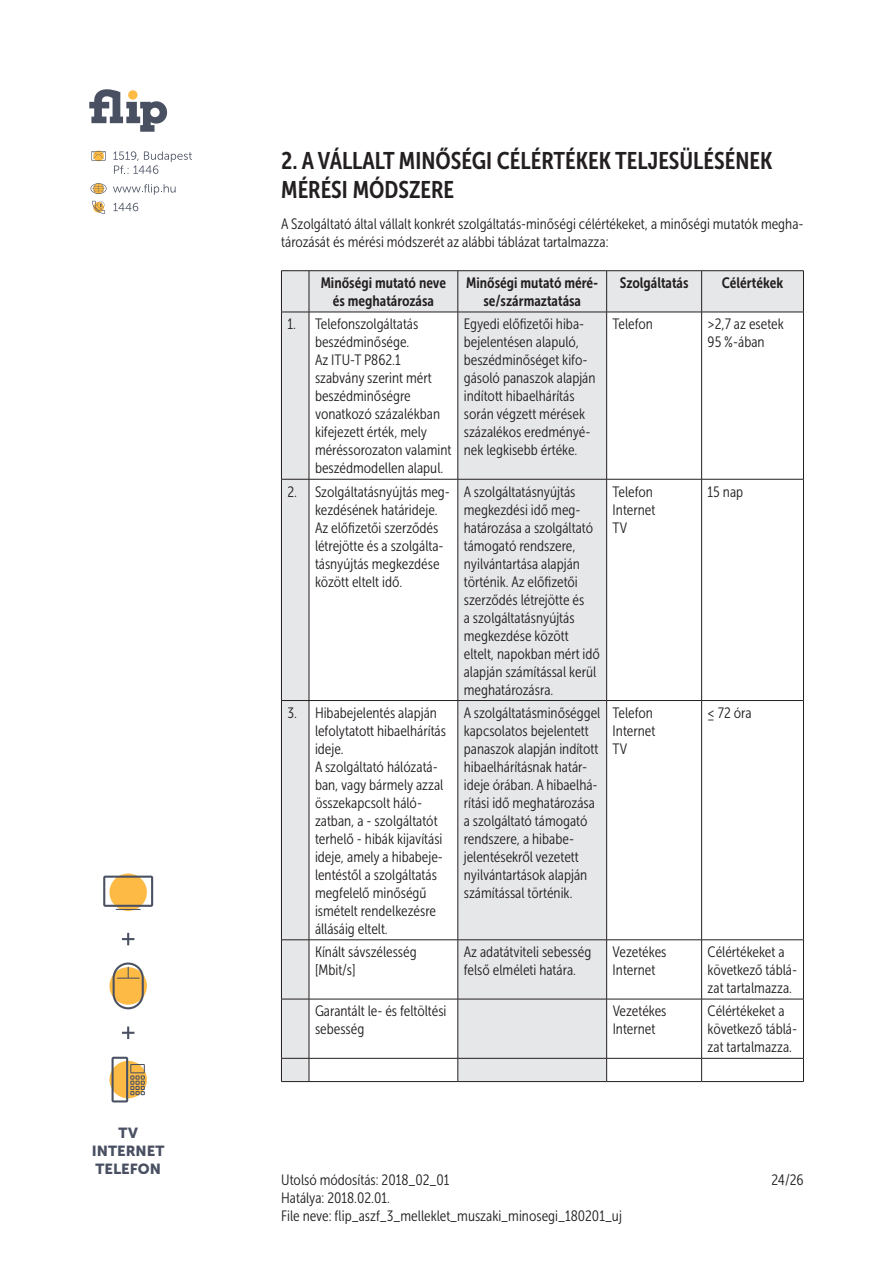
<style>
.page{position:relative;width:893px;height:1263px;background:#fff}
.page>*{position:absolute;margin:0;border:0;box-sizing:border-box;transform-origin:0 0}
.t1{font:24px/28.8px "Museo Sans Cond 700";color:#231f20}
.t2{font:15px/18px "Museo Sans Cond 300";color:#231f20}
.t3{font:15px/18px "Museo Sans Cond 700";color:#231f20;text-align:center}
.t4{font:14.55px/18.1px "Museo Sans 900";color:#495062;text-align:center}
</style>
<div class="page">
<svg style="left:89px;top:89px;width:78px;height:43px"></svg>
<div style="left:128px;top:90px;width:10px;height:10px;background:#fdbb45;border-radius:50%"></div>
<svg style="left:113px;top:151px;width:79px;height:23px"></svg>
<svg style="left:113px;top:184px;width:63px;height:11px"></svg>
<svg style="left:113px;top:203px;width:25px;height:8px"></svg>
<svg style="left:91px;top:151px;width:15px;height:10px"></svg>
<svg style="left:91px;top:183px;width:16px;height:11px"></svg>
<svg style="left:92px;top:201px;width:13px;height:13px"></svg>
<svg style="left:109px;top:1061px;width:38px;height:37px"></svg>
<svg style="left:112px;top:1057px;width:33px;height:45px"></svg>
<svg style="left:109px;top:967px;width:38px;height:38px"></svg>
<svg style="left:113px;top:962px;width:31px;height:47px"></svg>
<svg style="left:109px;top:873px;width:38px;height:38px"></svg>
<svg style="left:103px;top:876px;width:50px;height:34px"></svg>
<svg style="left:122px;top:933px;width:12px;height:12px"></svg>
<svg style="left:122px;top:1026px;width:12px;height:13px"></svg>
<svg style="left:282px;top:271px;width:521px;height:810px"></svg>
<svg style="left:281px;top:270px;width:28px;height:1px"></svg>
<hr style="left:281px;top:271px;width:1px;height:41px;background:#231f20">
<hr style="left:309px;top:270px;width:149px;height:1px;background:#231f20">
<hr style="left:309px;top:271px;width:1px;height:41px;background:#231f20">
<hr style="left:458px;top:270px;width:149px;height:1px;background:#231f20">
<hr style="left:458px;top:271px;width:1px;height:41px;background:#231f20">
<hr style="left:607px;top:270px;width:95px;height:1px;background:#231f20">
<hr style="left:606px;top:271px;width:1px;height:41px;background:#231f20">
<hr style="left:702px;top:270px;width:102px;height:1px;background:#231f20">
<hr style="left:701px;top:271px;width:1px;height:41px;background:#231f20">
<hr style="left:803px;top:271px;width:1px;height:41px;background:#231f20">
<svg style="left:282px;top:312px;width:27px;height:1px"></svg>
<hr style="left:281px;top:312px;width:1px;height:167px;background:#231f20">
<hr style="left:309px;top:312px;width:149px;height:1px;background:#231f20">
<hr style="left:309px;top:312px;width:1px;height:167px;background:#231f20">
<hr style="left:458px;top:312px;width:149px;height:1px;background:#231f20">
<hr style="left:458px;top:312px;width:1px;height:167px;background:#231f20">
<hr style="left:607px;top:312px;width:95px;height:1px;background:#231f20">
<hr style="left:606px;top:312px;width:1px;height:167px;background:#231f20">
<hr style="left:702px;top:312px;width:102px;height:1px;background:#231f20">
<hr style="left:701px;top:312px;width:1px;height:167px;background:#231f20">
<hr style="left:803px;top:312px;width:1px;height:167px;background:#231f20">
<svg style="left:282px;top:479px;width:27px;height:1px"></svg>
<hr style="left:281px;top:479px;width:1px;height:221px;background:#231f20">
<hr style="left:309px;top:479px;width:149px;height:1px;background:#231f20">
<hr style="left:309px;top:479px;width:1px;height:221px;background:#231f20">
<hr style="left:458px;top:479px;width:149px;height:1px;background:#231f20">
<hr style="left:458px;top:479px;width:1px;height:221px;background:#231f20">
<hr style="left:607px;top:479px;width:95px;height:1px;background:#231f20">
<hr style="left:606px;top:479px;width:1px;height:221px;background:#231f20">
<hr style="left:702px;top:479px;width:102px;height:1px;background:#231f20">
<hr style="left:701px;top:479px;width:1px;height:221px;background:#231f20">
<hr style="left:803px;top:479px;width:1px;height:221px;background:#231f20">
<svg style="left:281px;top:700px;width:28px;height:1px"></svg>
<hr style="left:281px;top:701px;width:1px;height:239px;background:#231f20">
<hr style="left:309px;top:700px;width:149px;height:1px;background:#231f20">
<hr style="left:309px;top:701px;width:1px;height:239px;background:#231f20">
<hr style="left:458px;top:700px;width:149px;height:1px;background:#231f20">
<hr style="left:458px;top:701px;width:1px;height:239px;background:#231f20">
<hr style="left:607px;top:700px;width:95px;height:1px;background:#231f20">
<hr style="left:606px;top:701px;width:1px;height:239px;background:#231f20">
<hr style="left:702px;top:700px;width:102px;height:1px;background:#231f20">
<hr style="left:701px;top:701px;width:1px;height:239px;background:#231f20">
<hr style="left:803px;top:701px;width:1px;height:239px;background:#231f20">
<svg style="left:281px;top:939px;width:28px;height:1px"></svg>
<hr style="left:281px;top:940px;width:1px;height:59px;background:#231f20">
<hr style="left:309px;top:939px;width:149px;height:1px;background:#231f20">
<hr style="left:309px;top:940px;width:1px;height:59px;background:#231f20">
<hr style="left:458px;top:939px;width:149px;height:1px;background:#231f20">
<hr style="left:458px;top:940px;width:1px;height:59px;background:#231f20">
<hr style="left:607px;top:939px;width:95px;height:1px;background:#231f20">
<hr style="left:606px;top:940px;width:1px;height:59px;background:#231f20">
<hr style="left:702px;top:939px;width:102px;height:1px;background:#231f20">
<hr style="left:701px;top:940px;width:1px;height:59px;background:#231f20">
<hr style="left:803px;top:940px;width:1px;height:59px;background:#231f20">
<svg style="left:282px;top:999px;width:27px;height:1px"></svg>
<hr style="left:281px;top:999px;width:1px;height:59px;background:#231f20">
<hr style="left:309px;top:999px;width:149px;height:1px;background:#231f20">
<hr style="left:309px;top:999px;width:1px;height:59px;background:#231f20">
<hr style="left:458px;top:999px;width:149px;height:1px;background:#231f20">
<hr style="left:458px;top:999px;width:1px;height:59px;background:#231f20">
<hr style="left:607px;top:999px;width:95px;height:1px;background:#231f20">
<hr style="left:606px;top:999px;width:1px;height:59px;background:#231f20">
<hr style="left:702px;top:999px;width:102px;height:1px;background:#231f20">
<hr style="left:701px;top:999px;width:1px;height:59px;background:#231f20">
<hr style="left:803px;top:999px;width:1px;height:59px;background:#231f20">
<hr style="left:309px;top:1058px;width:149px;height:1px;background:#231f20">
<hr style="left:458px;top:1058px;width:149px;height:1px;background:#231f20">
<svg style="left:458px;top:1058px;width:1px;height:23px"></svg>
<hr style="left:607px;top:1058px;width:95px;height:1px;background:#231f20">
<svg style="left:606px;top:1058px;width:1px;height:23px"></svg>
<hr style="left:702px;top:1058px;width:102px;height:1px;background:#231f20">
<svg style="left:701px;top:1058px;width:1px;height:23px"></svg>
<svg style="left:803px;top:1058px;width:1px;height:23px"></svg>
<svg style="left:281px;top:1058px;width:29px;height:24px"></svg>
<hr style="left:309px;top:1081px;width:149px;height:1px;background:#231f20">
<hr style="left:458px;top:1081px;width:149px;height:1px;background:#231f20">
<hr style="left:607px;top:1081px;width:95px;height:1px;background:#231f20">
<hr style="left:702px;top:1081px;width:102px;height:1px;background:#231f20">
<p class="t4" style="left:92px;top:1124px;width:74px">TV<br>INTERNET<br>TELEFON</p>
<h1 class="t1" style="left:281px;top:146px;width:493px">2. A VÁLLALT MINŐSÉGI CÉLÉRTÉKEK TELJESÜLÉSÉNEK<br>MÉRÉSI MÓDSZERE</h1>
<p class="t2" style="left:281px;top:214px;width:524px">A Szolgáltató által vállalt konkrét szolgáltatás-minőségi célértékeket, a minőségi mutatók megha&shy;tározását és mérési módszerét az alábbi táblázat tartalmazza:</p>
<p class="t3" style="left:321px;top:274px;width:127px">Minőségi mutató neve és meghatározása</p>
<p class="t3" style="left:466px;top:274px;width:134px">Minőségi mutató méré&shy;se/származtatása</p>
<p class="t3" style="left:620px;top:274px;width:70px">Szolgáltatás</p>
<p class="t3" style="left:722px;top:274px;width:63px">Célértékek</p>
<p class="t2" style="left:315px;top:315px;width:138px;text-indent:-28px">1. Telefonszolgáltatás beszédminősége.<br>Az ITU-T P862.1 szabvány szerint mért beszédminőségre vonatkozó százalékban kifejezett érték, mely méréssorozaton valamint beszédmodellen alapul.</p>
<p class="t2" style="left:464px;top:315px;width:133px">Egyedi előfizetői hiba&shy;bejelentésen alapuló, beszédminőséget kifo&shy;gásoló panaszok alapján indított hibaelhárítás során végzett mérések százalékos eredményé&shy;nek legkisebb értéke.</p>
<p class="t2" style="left:613px;top:315px;width:42px">Telefon</p>
<p class="t2" style="left:708px;top:315px;width:78px">&gt;2,7 az esetek<br>95 %-ában</p>
<p class="t2" style="left:315px;top:482px;width:137px;text-indent:-28px">2. Szolgáltatásnyújtás meg&shy;kezdésének határideje.<br>Az előfizetői szerződés létrejötte és a szolgálta&shy;tásnyújtás megkezdése között eltelt idő.</p>
<p class="t2" style="left:464px;top:482px;width:138px">A szolgáltatásnyújtás megkezdési idő meg&shy;határozása a szolgáltató támogató rendszere, nyilvántartása alapján történik. Az előfizetői szerződés létrejötte és<br>a szolgáltatásnyújtás megkezdése között eltelt, napokban mért idő alapján számítással kerül meghatározásra.</p>
<p class="t2" style="left:613px;top:482px;width:44px">Telefon<br>Internet<br>TV</p>
<p class="t2" style="left:708px;top:482px;width:37px">15 nap</p>
<p class="t2" style="left:315px;top:704px;width:132px;text-indent:-28px">3. Hibabejelentés alapján lefolytatott hibaelhárítás ideje.<br>A szolgáltató hálózatá&shy;ban, vagy bármely azzal összekapcsolt háló&shy;zatban, a - szolgáltatót terhelő - hibák kijavítási ideje, amely a hibabeje&shy;lentéstől a szolgáltatás megfelelő minőségű ismételt rendelkezésre állásáig eltelt.</p>
<p class="t2" style="left:464px;top:704px;width:138px">A szolgáltatásminőséggel kapcsolatos bejelentett panaszok alapján indított hibaelhárításnak határ&shy;ideje órában. A hibaelhá&shy;rítási idő meghatározása a szolgáltató támogató rendszere, a hibabe&shy;jelentésekről vezetett nyilvántartások alapján számítással történik.</p>
<p class="t2" style="left:613px;top:704px;width:44px">Telefon<br>Internet<br>TV</p>
<p class="t2" style="left:708px;top:704px;width:45px">≤ 72 óra</p>
<p class="t2" style="left:315px;top:943px;width:103px">Kínált sávszélesség [Mbit/s]</p>
<p class="t2" style="left:464px;top:943px;width:129px">Az adatátviteli sebesség felső elméleti határa.</p>
<p class="t2" style="left:613px;top:943px;width:55px">Vezetékes<br>Internet</p>
<p class="t2" style="left:708px;top:943px;width:91px">Célértékeket a következő táblá&shy;zat tartalmazza.</p>
<p class="t2" style="left:315px;top:1002px;width:133px">Garantált le- és feltöltési sebesség</p>
<p class="t2" style="left:613px;top:1002px;width:55px">Vezetékes<br>Internet</p>
<p class="t2" style="left:708px;top:1002px;width:91px">Célértékeket a következő táblá&shy;zat tartalmazza.</p>
<p class="t2" style="left:281px;top:1171px;width:342px">Utolsó módosítás: 2018_02_01<br>Hatálya: 2018.02.01.<br>File neve: flip_aszf_3_melleklet_muszaki_minosegi_180201_uj</p>
<p class="t2" style="left:771px;top:1171px;width:34px">24/26</p>
</div>
